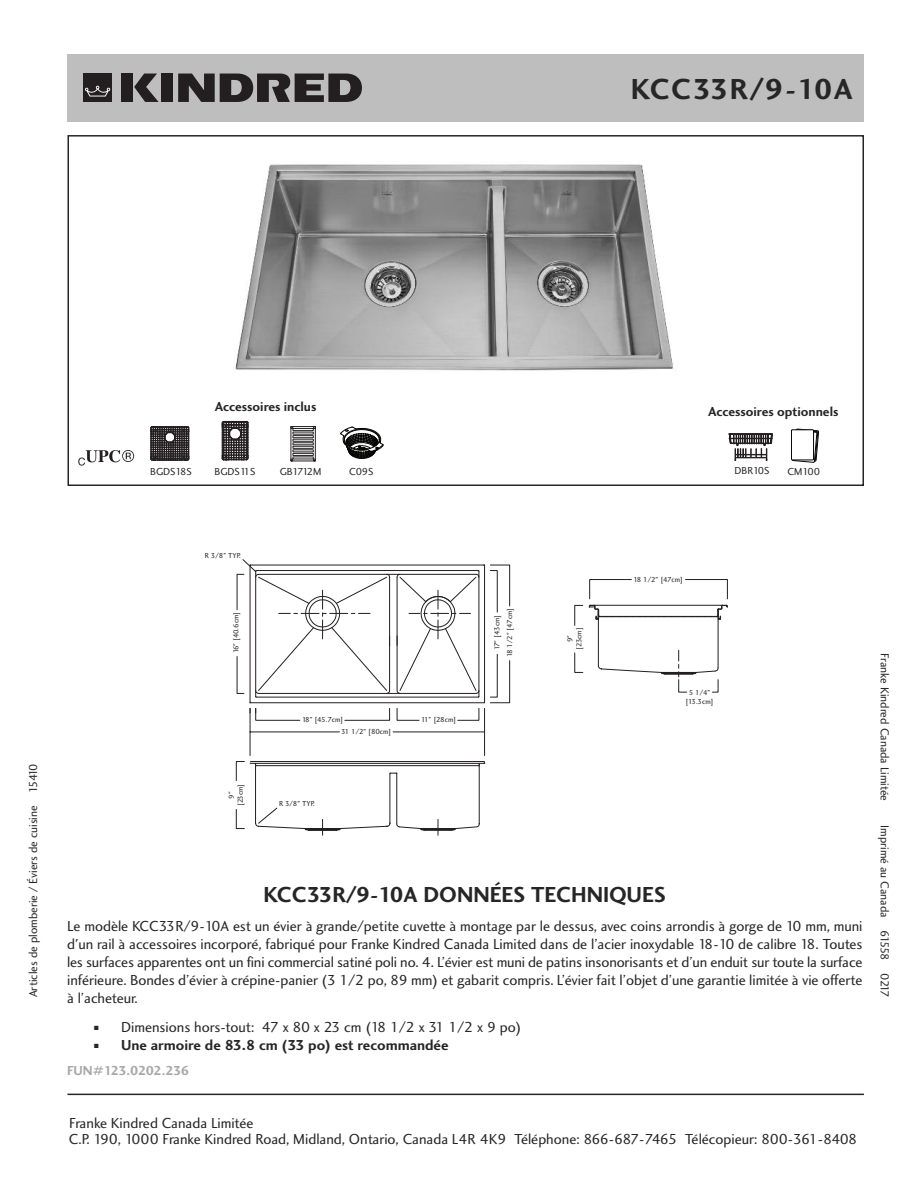
<style>
.page{position:relative;width:918px;height:1188px;background:#fff}
.page>*{position:absolute;margin:0;border:0;box-sizing:border-box;transform-origin:0 0}
.t1{font:30px "Charlotte Sans Bold Plain";letter-spacing:.05em;color:#272627}
.t2{font:22.5px "Charlotte Sans Bold Plain";color:#272627}
.t3{font:15px/18px "Charlotte Sans Book Plain";color:#272627}
.t4{font:15px "Charlotte Sans Bold Plain";color:#272627}
.t5{font:13.5px "Charlotte Sans Bold Plain";color:#272627}
.t6{font:13.5px "Charlotte Sans Bold Plain";letter-spacing:-.03em;color:#a9a8a9}
.t7{font:12px "Charlotte Sans Book Plain";color:#272627}
.t8{font:10.5px "Charlotte Sans Book Plain";color:#272627}
.t9{font:10.5px "Charlotte Sans Book Plain";letter-spacing:-.05em;color:#272627}
.t10{font:7.5px/9px "Charlotte Sans Book Plain";color:#231f20;text-align:center}
</style>
<div class="page">
<hr style="left:67px;top:1094px;width:797px;height:1px;background:#272627">
<div style="left:68px;top:54px;width:796px;height:68px;background:#bebebe"></div>
<img style="left:235px;top:164px;width:438px;height:207px">
<div style="left:68px;top:135px;width:796px;height:351px;border:2px solid #272627"></div>
<svg style="left:134px;top:74px;width:25px;height:28px"></svg>
<div style="left:161px;top:74px;width:12px;height:28px;background:#231f20"></div>
<svg style="left:178px;top:74px;width:184px;height:28px"></svg>
<div style="left:84px;top:74px;width:28px;height:28px;background:#231f20"></div>
<div style="left:121px;top:74px;width:12px;height:28px;background:#231f20"></div>
<svg style="left:85px;top:86px;width:25px;height:11px"></svg>
<svg style="left:78px;top:450px;width:56px;height:16px"></svg>
<svg style="left:236px;top:559px;width:274px;height:276px"></svg>
<svg style="left:574px;top:579px;width:154px;height:114px"></svg>
<svg style="left:151px;top:426px;width:39px;height:35px"></svg>
<svg style="left:222px;top:421px;width:27px;height:40px"></svg>
<svg style="left:291px;top:426px;width:25px;height:35px"></svg>
<svg style="left:792px;top:429px;width:27px;height:33px"></svg>
<div style="left:791px;top:430px;width:23px;height:30px;background:#fff"></div>
<div style="left:791px;top:430px;width:23px;height:30px;border:1px solid #040503"></div>
<svg style="left:729px;top:434px;width:44px;height:27px"></svg>
<svg style="left:341px;top:427px;width:42px;height:32px"></svg>
<h1 class="t1" style="left:631px;top:77px;width:224px">KCC33R/9-10A</h1>
<p class="t5" style="left:215px;top:402px;width:103px">Accessoires inclus</p>
<p class="t5" style="left:708px;top:406px;width:132px">Accessoires optionnels</p>
<p class="t8" style="left:150px;top:467px;width:43px">BGDS18S</p>
<p class="t8" style="left:215px;top:467px;width:42px">BGDS11S</p>
<p class="t9" style="left:280px;top:467px;width:43px">GB1712M</p>
<p class="t8" style="left:349px;top:468px;width:26px">C09S</p>
<p class="t8" style="left:734px;top:467px;width:37px">DBR10S</p>
<p class="t8" style="left:788px;top:468px;width:34px">CM100</p>
<p class="t7" style="left:29px;top:997px;width:236px;rotate:-90deg">Articles de plomberie / Éviers de cuisine 15410</p>
<p class="t10" style="left:205px;top:552px;width:37px">R 3/8" TYP.</p>
<p class="t10" style="left:232px;top:653px;width:43px;rotate:-90deg">16" [40.6cm]</p>
<p class="t10" style="left:227px;top:806px;width:24px;rotate:-90deg">9" [23cm]</p>
<p class="t10" style="left:302px;top:716px;width:43px">18" [45.7cm]</p>
<p class="t10" style="left:421px;top:716px;width:36px">11" [28cm]</p>
<p class="t10" style="left:341px;top:727px;width:52px">31 1/2" [80cm]</p>
<p class="t10" style="left:279px;top:799px;width:37px">R 3/8" TYP.</p>
<p class="t10" style="left:506px;top:657px;width:51px;rotate:-90deg">18 1/2" [47cm]</p>
<p class="t10" style="left:493px;top:650px;width:37px;rotate:-90deg">17" [43cm]</p>
<p class="t10" style="left:566px;top:650px;width:24px;rotate:-90deg">9" [23cm]</p>
<p class="t10" style="left:634px;top:576px;width:51px">18 1/2" [47cm]</p>
<p class="t10" style="left:685px;top:688px;width:30px">5 1/4" [13.3cm]</p>
<h2 class="t2" style="left:264px;top:886px;width:404px">KCC33R/9-10A DONNÉES TECHNIQUES</h2>
<p class="t3" style="left:67px;top:918px;width:797px;text-align:justify">Le modèle KCC33R/9-10A est un évier à grande/petite cuvette à montage par le dessus, avec coins arrondis à gorge de 10 mm, muni d'un rail à accessoires incorporé, fabriqué pour Franke Kindred Canada Limited dans de l’acier inoxydable 18-10 de calibre 18. Toutes les surfaces apparentes ont un fini commercial satiné poli no. 4. L’évier est muni de patins insonorisants et d’un enduit sur toute la surface inférieure. Bondes d’évier à crépine-panier (3 1/2 po, 89 mm) et gabarit compris. L’évier fait l’objet d’une garantie limitée à vie offerte à l’acheteur.</p>
<p class="t3" style="left:94px;top:1019px;width:429px">■ Dimensions hors-tout: 47 x 80 x 23 cm (18 1/2 x 31 1/2 x 9 po)</p>
<p class="t4" style="left:94px;top:1039px;width:356px">■ Une armoire de 83.8 cm (33 po) est recommandée</p>
<p class="t6" style="left:67px;top:1066px;width:123px">FUN#123.0202.236</p>
<p class="t7" style="left:889px;top:653px;width:149px;rotate:90deg">Franke Kindred Canada Limitée</p>
<p class="t7" style="left:889px;top:825px;width:174px;rotate:90deg">Imprimé au Canada 61558 0217</p>
<p class="t3" style="left:69px;top:1116px;width:790px;line-height:16.5px">Franke Kindred Canada Limitée<br>C.P. 190, 1000 Franke Kindred Road, Midland, Ontario, Canada L4R 4K9 Téléphone: 866-687-7465 Télécopieur: 800-361-8408</p>
</div>
